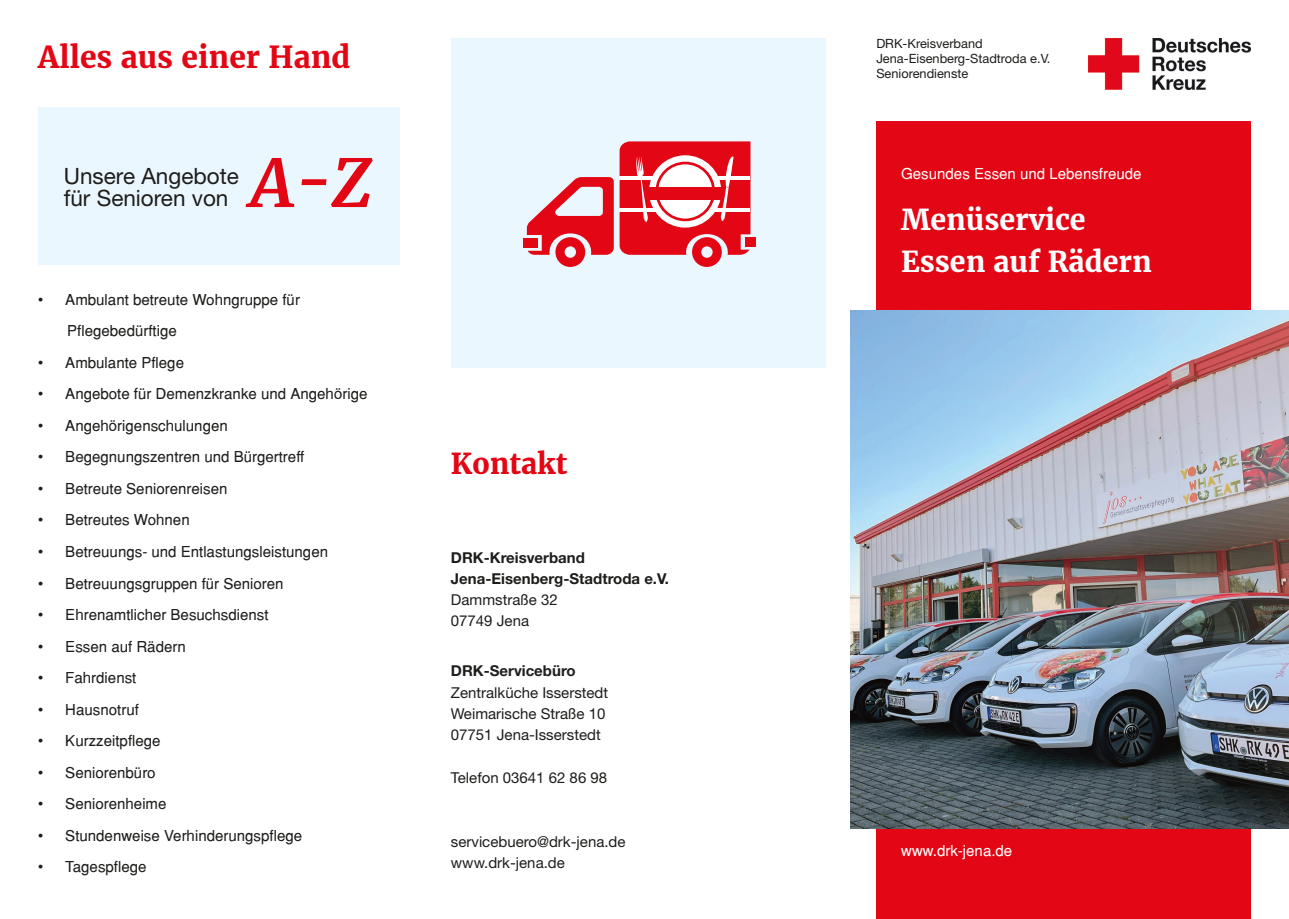
<style>
.page{position:relative;width:1289px;height:919px;background:#fff}
.page>*{position:absolute;margin:0;border:0;box-sizing:border-box;transform-origin:0 0}
.t1{font:italic 700 66px "Merriweather";color:#e30614}
.t2{font:700 30px "Merriweather";color:#e30614}
.t3{font:700 28.5px/42.5px "Merriweather";color:#fff}
.t4{font:700 28.5px "Merriweather";color:#e30614}
.t5{font:22.5px/22.5px "Helvetica Neue";color:#1d1d1b}
.t6{font:15px/31.5px "Helvetica";color:#1d1d1b}
.t7{font:15px/21.3px "Helvetica Neue";color:#1d1d1b}
.t8{font:700 15px/21px "Helvetica Neue";color:#1d1d1b}
.t9{font:15px "Helvetica";color:#fff}
.t10{font:12.75px/15px "Helvetica Neue";color:#1d1d1b}
</style>
<div class="page">
<div style="left:876px;top:122px;width:374px;height:796px;background:#e30614"></div>
<img style="left:850px;top:310px;width:438px;height:518px">
<img style="left:1088px;top:38px;width:162px;height:51px">
<div style="left:451px;top:38px;width:374px;height:329px;background:#ebf7fe"></div>
<div style="left:523px;top:238px;width:15px;height:10px;background:#e30614"></div>
<div style="left:745px;top:237px;width:10px;height:9px;background:#e30614"></div>
<svg style="left:527px;top:177px;width:86px;height:90px"></svg>
<svg style="left:619px;top:141px;width:131px;height:126px;background:#e63f4b"></svg>
<svg style="left:649px;top:155px;width:72px;height:72px"></svg>
<div style="left:656px;top:163px;width:57px;height:57px;background:#fff;border-radius:50%"></div>
<div style="left:655px;top:162px;width:60px;height:59px;border:3px solid #e30614;border-radius:50%"></div>
<div style="left:647px;top:187px;width:76px;height:12px;background:#e30614"></div>
<div style="left:38px;top:108px;width:362px;height:157px;background:#ebf7fe"></div>
<h2 class="t2" style="left:38px;top:38px;width:314px">Alles aus einer Hand</h2>
<h1 class="t1" style="left:250px;top:142px;width:122px">A-Z</h1>
<h3 class="t5" style="left:64px;top:164px;width:177px">Unsere Angebote für Senioren von</h3>
<p class="t6" style="left:67px;top:283px;width:234px;text-indent:-29px">• Ambulant betreute Wohngruppe für<br>Pflegebedürftige</p>
<p class="t6" style="left:38px;top:346px;width:147px">• Ambulante Pflege</p>
<p class="t6" style="left:38px;top:378px;width:331px">• Angebote für Demenzkranke und Angehörige</p>
<p class="t6" style="left:38px;top:409px;width:191px">• Angehörigenschulungen</p>
<p class="t6" style="left:38px;top:441px;width:267px">• Begegnungszentren und Bürgertreff</p>
<p class="t6" style="left:38px;top:472px;width:191px">• Betreute Seniorenreisen</p>
<p class="t6" style="left:38px;top:504px;width:153px">• Betreutes Wohnen</p>
<p class="t6" style="left:38px;top:535px;width:291px">• Betreuungs- und Entlastungsleistungen</p>
<p class="t6" style="left:38px;top:567px;width:247px">• Betreuungsgruppen für Senioren</p>
<p class="t6" style="left:38px;top:598px;width:232px">• Ehrenamtlicher Besuchsdienst</p>
<p class="t6" style="left:38px;top:630px;width:149px">• Essen auf Rädern</p>
<p class="t6" style="left:38px;top:661px;width:100px">• Fahrdienst</p>
<p class="t6" style="left:38px;top:693px;width:102px">• Hausnotruf</p>
<p class="t6" style="left:38px;top:724px;width:124px">• Kurzzeitpflege</p>
<p class="t6" style="left:38px;top:756px;width:119px">• Seniorenbüro</p>
<p class="t6" style="left:38px;top:787px;width:130px">• Seniorenheime</p>
<p class="t6" style="left:38px;top:819px;width:265px">• Stundenweise Verhinderungspflege</p>
<p class="t6" style="left:38px;top:850px;width:110px">• Tagespflege</p>
<h3 class="t4" style="left:451px;top:446px;width:118px">Kontakt</h3>
<p class="t8" style="left:451px;top:546px;width:219px">DRK-Kreisverband<br>Jena-Eisenberg-Stadtroda e.V.</p>
<p class="t7" style="left:451px;top:588px;width:108px">Dammstraße 32<br>07749 Jena</p>
<p class="t8" style="left:451px;top:660px;width:126px">DRK-Servicebüro</p>
<p class="t7" style="left:451px;top:681px;width:159px">Zentralküche Isserstedt<br>Weimarische Straße 10<br>07751 Jena-Isserstedt</p>
<p class="t7" style="left:451px;top:766px;width:158px">Telefon 03641 62 86 98</p>
<p class="t7" style="left:451px;top:830px;width:176px">servicebuero@drk-jena.de www.drk-jena.de</p>
<p class="t10" style="left:876px;top:36px;width:175px">DRK-Kreisverband<br>Jena-Eisenberg-Stadtroda e.V.</p>
<p class="t10" style="left:876px;top:66px;width:93px">Seniorendienste</p>
<p class="t9" style="left:901px;top:164px;width:242px">Gesundes Essen und Lebensfreude</p>
<h3 class="t3" style="left:901px;top:198px;width:252px">Menüservice<br>Essen auf Rädern</h3>
<p class="t9" style="left:901px;top:841px;width:113px">www.drk-jena.de</p>
</div>
